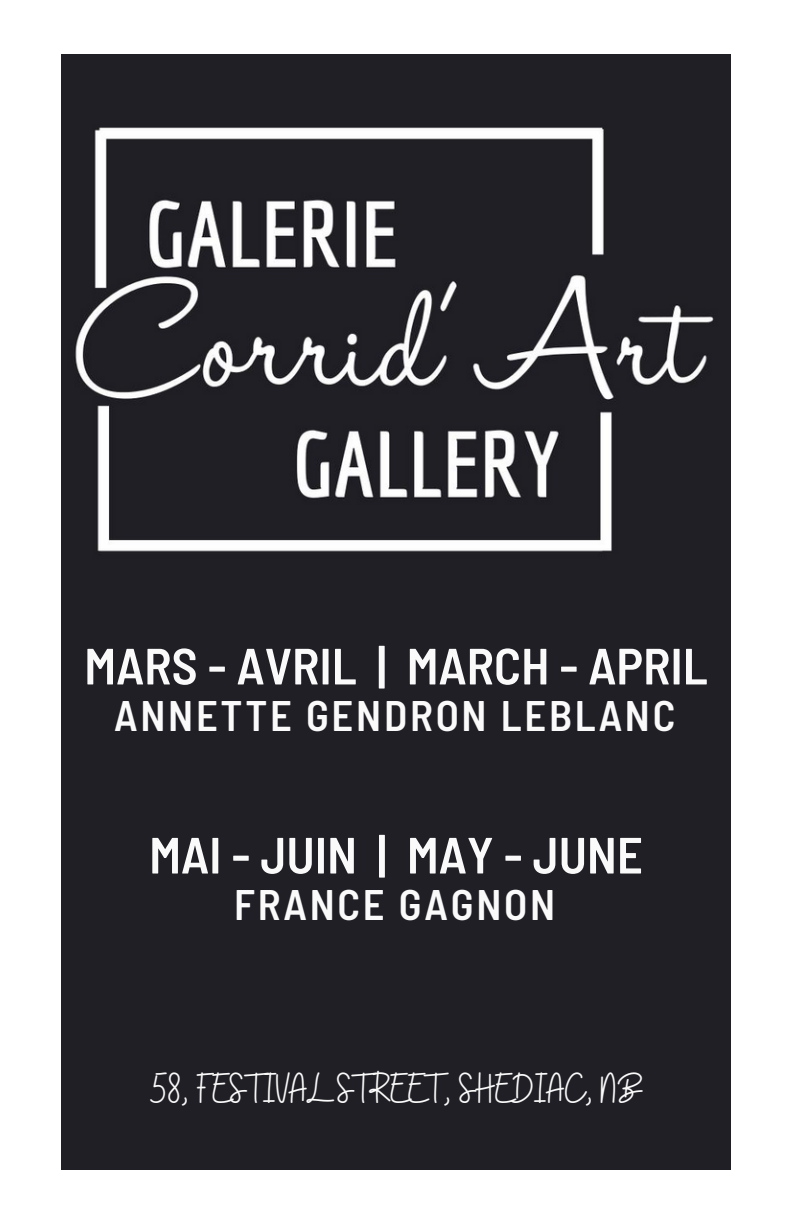
<style>
.page{position:relative;width:792px;height:1224px;background:#fff}
.page>*{position:absolute;margin:0;border:0;box-sizing:border-box;transform-origin:0 0}
.t1{font:600 semi-condensed 51px "Barlow";color:#fafafa}
.t2{font:600 semi-condensed 42.6px "Barlow";letter-spacing:.065em;color:#fafafa}
.t3{font:42.6px "Buffalo";color:#fafafa}
</style>
<div class="page">
<img style="left:61px;top:54px;width:670px;height:510px">
<div style="left:61px;top:564px;width:670px;height:606px;background:#201f25"></div>
<p class="t1" style="left:84px;top:629px;width:625px">MARS - AVRIL | MARCH - APRIL</p>
<p class="t2" style="left:114px;top:685px;width:563px">ANNETTE GENDRON LEBLANC</p>
<p class="t1" style="left:149px;top:818px;width:495px">MAI - JUIN | MAY - JUNE</p>
<p class="t2" style="left:234px;top:874px;width:323px">FRANCE GAGNON</p>
<p class="t3" style="left:151px;top:1063px;width:493px">58, FESTIVAL STREET, SHEDIAC, NB</p>
</div>
